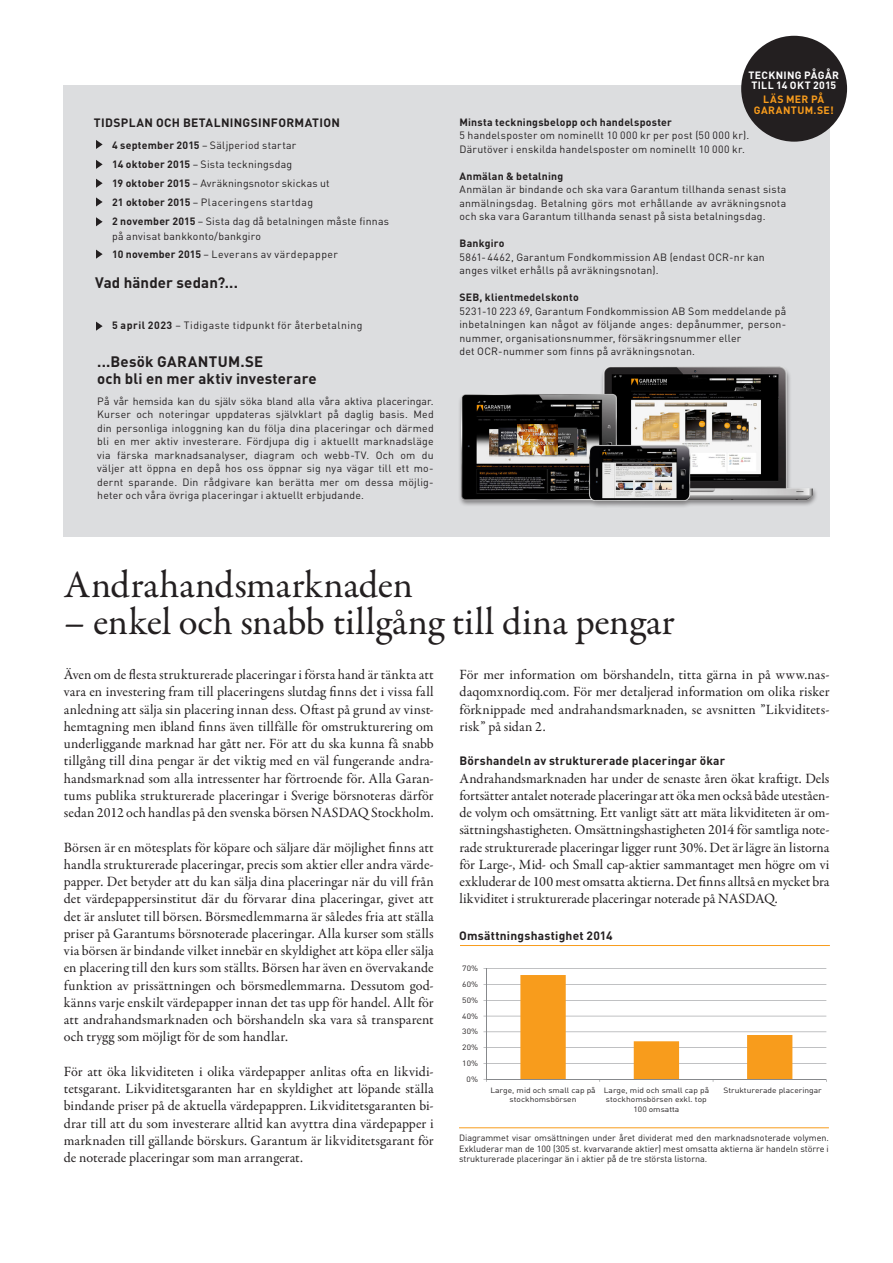
<style>
.page{position:relative;width:893px;height:1263px;background:#fff}
.page>*{position:absolute;margin:0;border:0;box-sizing:border-box;transform-origin:0 0}
.t1{font:39px "Garamond Premr Pro";letter-spacing:-.005em;color:#231f20}
.t2{font:700 15px/16.5px "DINOT";letter-spacing:.01em;color:#231f20}
.t3{font:14.25px/17.2px "Garamond Premr Pro";letter-spacing:.005em;color:#231f20;text-align:justify}
.Brödtext{font:700 12px "DINOT";letter-spacing:.02em;color:#231f20}
.t4{font:10.5px/13.5px "DINOT";letter-spacing:.025em;color:#231f20;text-align:justify}
.t5{font:700 10.5px "DINOT";letter-spacing:.025em;color:#231f20}
.t6{font:10.5px "DINOT";letter-spacing:.045em;color:#231f20}
.t7{font:700 10.5px "DINOT";letter-spacing:.03em;color:#fff}
.t8{font:700 10.5px "DINOT";letter-spacing:.035em;color:#f89c1c}
.t9{font:9px/10.8px "DINOT";color:#231f20;text-align:justify}
.t10{font:7.65px/9.8px "DINOT";color:#231f20;text-align:center;scale:1.1 1}
.s1{font-weight:700}
</style>
<div class="page">
<hr style="left:460px;top:945px;width:370px;height:1px;background:#f89c1c">
<hr style="left:459px;top:1127px;width:370px;height:1px;background:#f89c1c">
<hr style="left:486px;top:1063px;width:340px;height:1px;background:#87898c">
<hr style="left:486px;top:1047px;width:340px;height:1px;background:#87898c">
<hr style="left:486px;top:1031px;width:340px;height:1px;background:#87898c">
<hr style="left:486px;top:1016px;width:340px;height:1px;background:#87898c">
<hr style="left:486px;top:1000px;width:340px;height:1px;background:#87898c">
<hr style="left:486px;top:984px;width:340px;height:1px;background:#87898c">
<hr style="left:486px;top:968px;width:340px;height:1px;background:#87898c">
<hr style="left:486px;top:969px;width:1px;height:110px;background:#87898c">
<hr style="left:486px;top:1079px;width:340px;height:1px;background:#87898c">
<svg style="left:520px;top:975px;width:272px;height:107px"></svg>
<div style="left:63px;top:85px;width:767px;height:452px;background:#dcdddf"></div>
<div style="left:741px;top:36px;width:106px;height:106px;background:#231f20;border-radius:50%"></div>
<svg style="left:96px;top:140px;width:7px;height:9px"></svg>
<svg style="left:96px;top:160px;width:7px;height:9px"></svg>
<svg style="left:96px;top:179px;width:7px;height:9px"></svg>
<svg style="left:96px;top:197px;width:7px;height:10px"></svg>
<svg style="left:96px;top:217px;width:7px;height:9px"></svg>
<svg style="left:96px;top:250px;width:7px;height:9px"></svg>
<div style="left:458px;top:366px;width:359px;height:143px;background:#231f20;opacity:.5"></div>
<img style="left:462px;top:367px;width:351px;height:133px">
<img style="left:518px;top:425px;width:40px;height:30px">
<svg style="left:96px;top:322px;width:7px;height:9px"></svg>
<p class="Brödtext" style="left:94px;top:115px;width:248px">TIDSPLAN OCH BETALNINGSINFORMATION</p>
<p class="t4" style="left:112px;top:138px;width:186px"><span class="s1">4 september 2015</span> – Säljperiod startar</p>
<p class="t4" style="left:112px;top:157px;width:182px"><span class="s1">14 oktober 2015</span> – Sista teckningsdag</p>
<p class="t4" style="left:112px;top:176px;width:219px"><span class="s1">19 oktober 2015</span> – Avräkningsnotor skickas ut</p>
<p class="t6" style="left:112px;top:196px;width:203px"><span class="s1">21 oktober 2015</span> – Placeringens startdag</p>
<p class="t4" style="left:112px;top:214px;width:278px;line-height:15px"><span class="s1">2</span> <span class="s1">november</span> <span class="s1">2015</span> – Sista dag då betalningen måste finnas på anvisat bankkonto/bankgiro</p>
<p class="t6" style="left:112px;top:248px;width:227px"><span class="s1">10 november 2015</span> – Leverans av värdepapper</p>
<p class="t2" style="left:95px;top:274px;width:144px">Vad händer sedan?...</p>
<p class="t4" style="left:112px;top:318px;width:252px"><span class="s1">5 april 2023</span> – Tidigaste tidpunkt för återbetalning</p>
<p class="t2" style="left:97px;top:353px;width:221px">...Besök GARANTUM.SE<br>och bli en mer aktiv investerare</p>
<p class="t4" style="left:97px;top:394px;width:338px">På vår hemsida kan du själv söka bland alla våra aktiva placeringar.<br>Kurser och noteringar uppdateras självklart på daglig basis. Med din personliga inloggning kan du följa dina placeringar och därmed bli en mer aktiv investerare. Fördjupa dig i aktuellt marknadsläge via färska marknadsanalyser, diagram och webb-TV. Och om du väljer att öppna en depå hos oss öppnar sig nya vägar till ett mo&shy;dernt sparande. Din rådgivare kan berätta mer om dessa möjlig&shy;heter och våra övriga placeringar i aktuellt erbjudande.</p>
<p class="t7" style="left:748px;top:68px;width:92px">TECKNING PÅGÅR</p>
<p class="t7" style="left:751px;top:79px;width:86px">TILL 14 OKT 2015</p>
<p class="t8" style="left:763px;top:93px;width:63px">LÄS MER PÅ</p>
<p class="t8" style="left:754px;top:103px;width:81px">GARANTUM.SE!</p>
<p class="t5" style="left:459px;top:115px;width:214px">Minsta teckningsbelopp och handelsposter</p>
<p class="t4" style="left:459px;top:128px;width:291px">5 handelsposter om nominellt 10 000 kr per post (50 000 kr).</p>
<p class="t4" style="left:459px;top:142px;width:287px">Därutöver i enskilda handelsposter om nominellt 10 000 kr.</p>
<p class="t5" style="left:459px;top:169px;width:105px">Anmälan &amp; betalning</p>
<p class="t4" style="left:459px;top:182px;width:328px">Anmälan är bindande och ska vara Garantum tillhanda senast sista anmälningsdag. Betalning görs mot erhållande av avräkningsnota och ska vara Garantum tillhanda senast på sista betalningsdag.</p>
<p class="t5" style="left:459px;top:237px;width:47px">Bankgiro</p>
<p class="t4" style="left:459px;top:250px;width:307px">5861-4462, Garantum Fondkommission AB (endast OCR-nr kan anges vilket erhålls på avräkningsnotan).</p>
<p class="t5" style="left:459px;top:291px;width:121px">SEB, klientmedelskonto</p>
<p class="t4" style="left:459px;top:304px;width:328px">5231-10 223 69, Garantum Fondkommission AB Som meddelande på inbetalningen kan något av följande anges: depånummer, person&shy;nummer, organisationsnummer, försäkringsnummer eller</p>
<p class="t4" style="left:459px;top:344px;width:237px">det OCR-nummer som finns på avräkningsnotan.</p>
<p class="t1" style="left:64px;top:561px;width:351px">Andrahandsmarknaden</p>
<p class="t1" style="left:64px;top:598px;width:612px">– enkel och snabb tillgång till dina pengar</p>
<p class="t3" style="left:64px;top:666px;width:371px">Även om de flesta strukturerade placeringar i första hand är tänkta att vara en investering fram till placeringens slutdag finns det i vissa fall anledning att sälja sin placering innan dess. Oftast på grund av vinst&shy;hemtagning men ibland finns även tillfälle för omstrukturering om underliggande marknad har gått ner. För att du ska kunna få snabb tillgång till dina pengar är det viktig med en väl fungerande andra&shy;handsmarknad som alla intressenter har förtroende för. Alla Garan&shy;tums publika strukturerade placeringar i Sverige börsnoteras därför sedan 2012 och handlas på den svenska börsen NASDAQ Stockholm.</p>
<p class="t3" style="left:64px;top:839px;width:371px">Börsen är en mötesplats för köpare och säljare där möjlighet finns att handla strukturerade placeringar, precis som aktier eller andra värde&shy;papper. Det betyder att du kan sälja dina placeringar när du vill från det värdepappersinstitut där du förvarar dina placeringar, givet att det är anslutet till börsen. Börsmedlemmarna är således fria att ställa priser på Garantums börsnoterade placeringar. Alla kurser som ställs via börsen är bindande vilket innebär en skyldighet att köpa eller sälja en placering till den kurs som ställts. Börsen har även en övervakande funktion av prissättningen och börsmedlemmarna. Dessutom god&shy;känns varje enskilt värdepapper innan det tas upp för handel. Allt för att andrahandsmarknaden och börshandeln ska vara så transparent och trygg som möjligt för de som handlar.</p>
<p class="t3" style="left:64px;top:1063px;width:371px">För att öka likviditeten i olika värdepapper anlitas ofta en likvidi&shy;tetsgarant. Likviditetsgaranten har en skyldighet att löpande ställa bindande priser på de aktuella värdepappren. Likviditetsgaranten bi&shy;drar till att du som investerare alltid kan avyttra dina värdepapper i marknaden till gällande börskurs. Garantum är likviditetsgarant för de noterade placeringar som man arrangerat.</p>
<p class="t3" style="left:459px;top:666px;width:371px">För mer information om börshandeln, titta gärna in på www.nas&shy;daqomxnordiq.com. För mer detaljerad information om olika risker förknippade med andrahandsmarknaden, se avsnitten ”Likviditets&shy;risk” på sidan 2.</p>
<p class="Brödtext" style="left:459px;top:753px;width:267px">Börshandeln av strukturerade placeringar ökar</p>
<p class="t3" style="left:459px;top:770px;width:371px">Andrahandsmarknaden har under de senaste åren ökat kraftigt. Dels fortsätter antalet noterade placeringar att öka men också både uteståen&shy;de volym och omsättning. Ett vanligt sätt att mäta likviditeten är om&shy;sättningshastigheten. Omsättningshastigheten 2014 för samtliga note&shy;rade strukturerade placeringar ligger runt 30%. Det är lägre än listorna för Large-, Mid- och Small cap-aktier sammantaget men högre om vi exkluderar de 100 mest omsatta aktierna. Det finns alltså en mycket bra likviditet i strukturerade placeringar noterade på NASDAQ.</p>
<p class="Brödtext" style="left:459px;top:927px;width:155px">Omsättningshastighet 2014</p>
<p class="t10" style="left:462px;top:964px;width:16px">70%</p>
<p class="t10" style="left:462px;top:979px;width:16px">60%</p>
<p class="t10" style="left:462px;top:995px;width:16px">50%</p>
<p class="t10" style="left:462px;top:1011px;width:16px">40%</p>
<p class="t10" style="left:462px;top:1027px;width:16px">30%</p>
<p class="t10" style="left:462px;top:1042px;width:16px">20%</p>
<p class="t10" style="left:462px;top:1058px;width:16px">10%</p>
<p class="t10" style="left:467px;top:1074px;width:12px">0%</p>
<p class="t10" style="left:490px;top:1085px;width:97px">Large, mid och small cap på stockhomsbörsen</p>
<p class="t10" style="left:604px;top:1085px;width:97px">Large, mid och small cap på stockhomsbörsen exkl. top<br>100 omsatta</p>
<p class="t10" style="left:723px;top:1085px;width:91px">Strukturerade placeringar</p>
<p class="t9" style="left:459px;top:1132px;width:371px">Diagrammet visar omsättningen under året dividerat med den marknadsnoterade volymen.<br>Exkluderar man de 100 (305 st. kvarvarande aktier) mest omsatta aktierna är handeln större i strukturerade placeringar än i aktier på de tre största listorna.</p>
</div>
